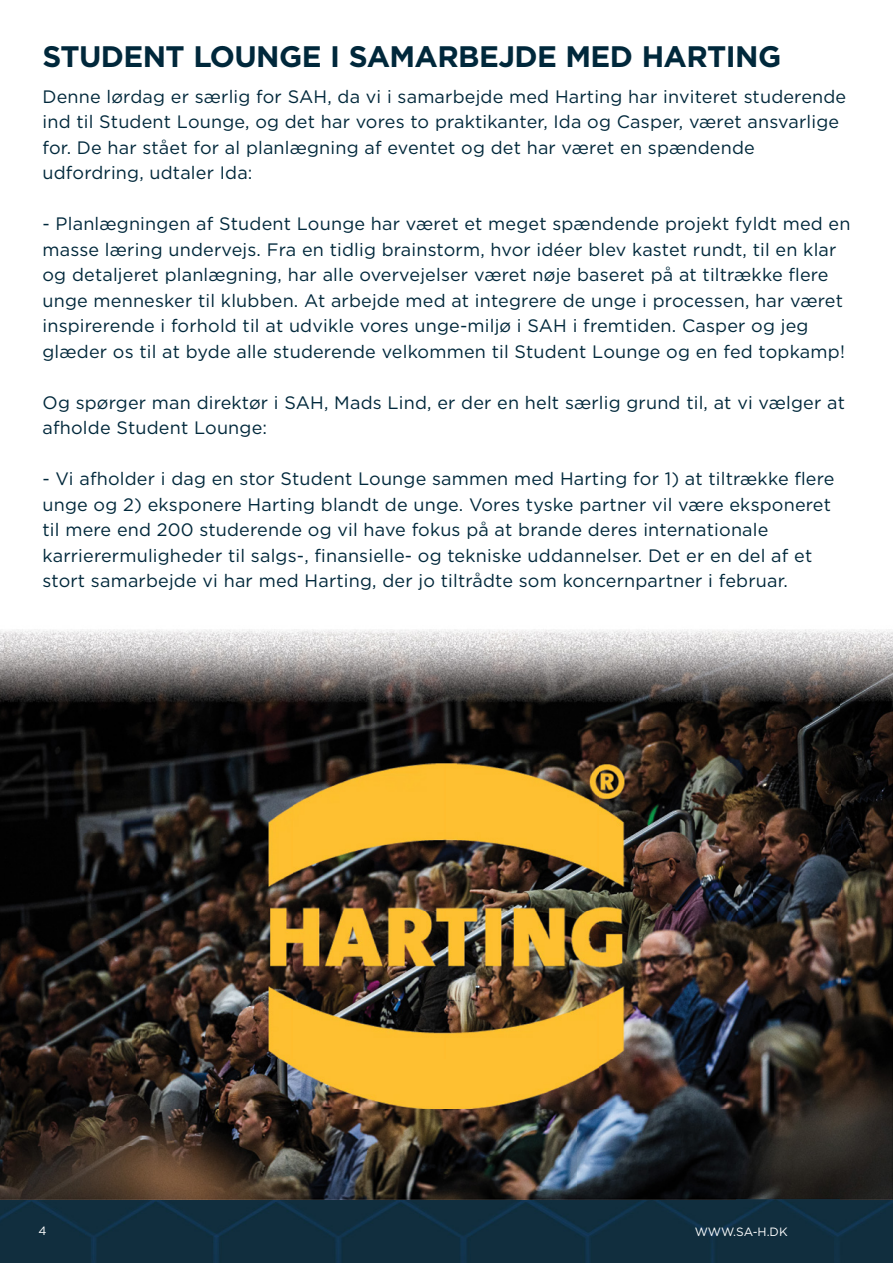
<style>
.page{position:relative;width:893px;height:1263px;background:#fff}
.page>*{position:absolute;margin:0;border:0;box-sizing:border-box;transform-origin:0 0}
.t1{font:700 29.7px "Gotham";letter-spacing:-.02em;color:#00283b}
.t2{font:18px/25.5px "Gotham";letter-spacing:.01em;color:#00283b}
.t3{font:12px "Gotham";letter-spacing:-.01em;color:#fff}
</style>
<div class="page">
<img style="left:0;top:1199px;width:893px;height:64px">
<img style="left:0;top:629px;width:840px;height:100px">
<img style="left:840px;top:629px;width:53px;height:570px">
<img style="left:0;top:729px;width:157px;height:105px">
<img style="left:157px;top:729px;width:421px;height:34px">
<img style="left:578px;top:729px;width:263px;height:52px">
<img style="left:752px;top:781px;width:89px;height:209px">
<img style="left:0;top:834px;width:141px;height:208px">
<img style="left:736px;top:990px;width:105px;height:209px">
<img style="left:0;top:1042px;width:157px;height:157px">
<img style="left:157px;top:1109px;width:579px;height:90px">
<img style="left:141px;top:763px;width:611px;height:346px">
<h1 class="t1" style="left:43px;top:37px;width:740px">STUDENT LOUNGE I SAMARBEJDE MED HARTING</h1>
<p class="t2" style="left:43px;top:83px;width:805px">Denne lørdag er særlig for SAH, da vi i samarbejde med Harting har inviteret studerende ind til Student Lounge, og det har vores to praktikanter, Ida og Casper, været ansvarlige for. De har stået for al planlægning af eventet og det har været en spændende udfordring, udtaler Ida:</p>
<p class="t2" style="left:43px;top:211px;width:809px">- Planlægningen af Student Lounge har været et meget spændende projekt fyldt med en masse læring undervejs. Fra en tidlig brainstorm, hvor idéer blev kastet rundt, til en klar og detaljeret planlægning, har alle overvejelser været nøje baseret på at tiltrække flere unge mennesker til klubben. At arbejde med at integrere de unge i processen, har været inspirerende i forhold til at udvikle vores unge-miljø i SAH i fremtiden. Casper og jeg glæder os til at byde alle studerende velkommen til Student Lounge og en fed topkamp!</p>
<p class="t2" style="left:43px;top:389px;width:804px">Og spørger man direktør i SAH, Mads Lind, er der en helt særlig grund til, at vi vælger at afholde Student Lounge:</p>
<p class="t2" style="left:43px;top:466px;width:793px">- Vi afholder i dag en stor Student Lounge sammen med Harting for 1) at tiltrække flere unge og 2) eksponere Harting blandt de unge. Vores tyske partner vil være eksponeret til mere end 200 studerende og vil have fokus på at brande deres internationale karrierermuligheder til salgs-, finansielle- og tekniske uddannelser. Det er en del af et stort samarbejde vi har med Harting, der jo tiltrådte som koncernpartner i februar.</p>
<p class="t3" style="left:38px;top:1223px;width:10px">4</p>
<p class="t3" style="left:695px;top:1224px;width:94px">WWW.SA-H.DK</p>
</div>
